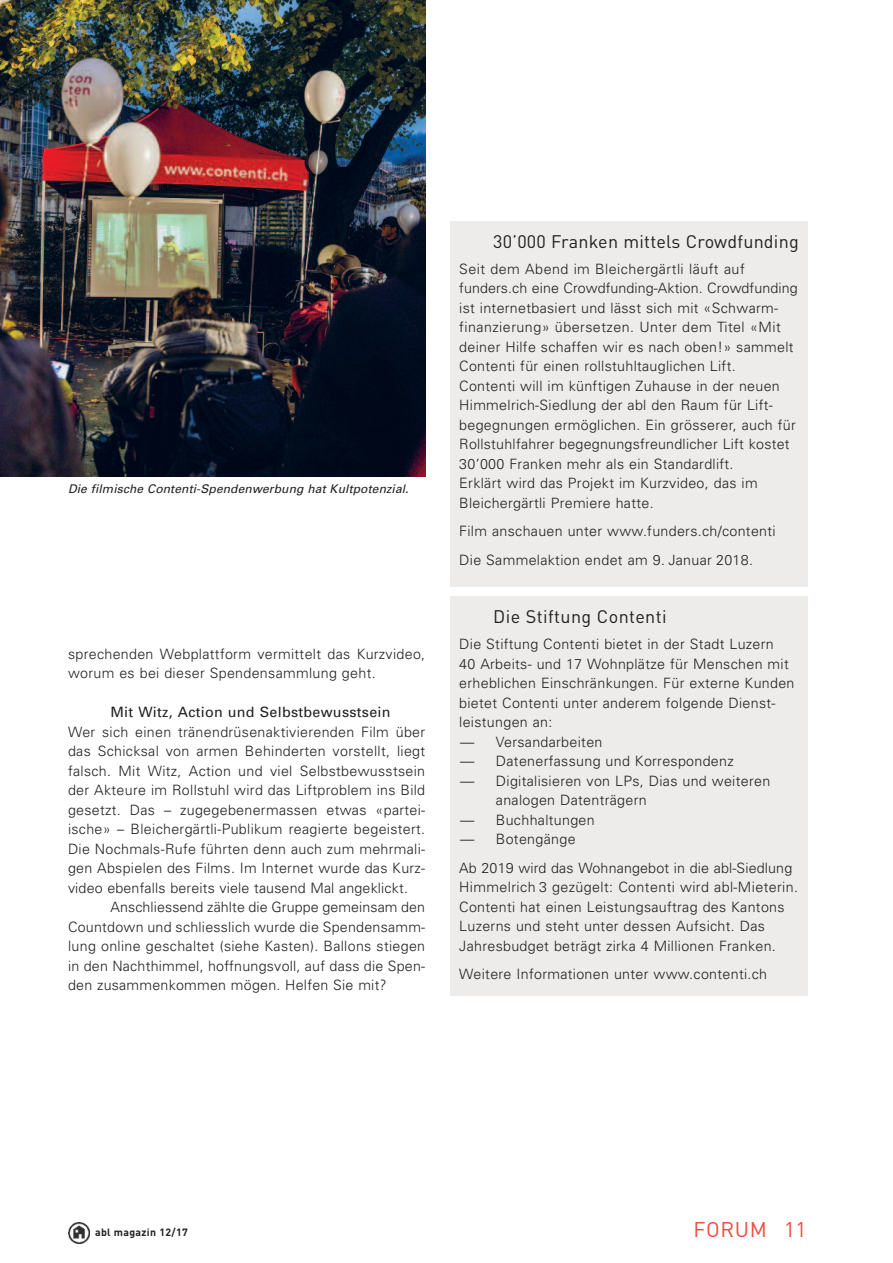
<style>
.page{position:relative;width:893px;height:1263px;background:#fff}
.page>*{position:absolute;margin:0;border:0;box-sizing:border-box;transform-origin:0 0}
.t1{font:21px "DIN";letter-spacing:.03em;color:#ef4b3d}
.t2{font:18px "DIN";letter-spacing:.01em;color:#231f20}
.t3{font:300 14.25px/19.5px "Univers";letter-spacing:.02em;color:#231f20}
.t4{font:14.25px "Univers";letter-spacing:.02em;color:#231f20}
.t5{font:italic 12px "Univers";letter-spacing:.01em;color:#231f20}
.t6{font:700 10.5px "DIN";letter-spacing:.035em;color:#231f20}
</style>
<div class="page">
<img style="left:68px;top:1222px;width:21px;height:21px">
<div style="left:451px;top:221px;width:357px;height:366px;background:#edecea"></div>
<div style="left:451px;top:596px;width:357px;height:400px;background:#edecea"></div>
<img style="left:0;top:0;width:425px;height:476px">
<p class="t5" style="left:68px;top:485px;width:342px">Die filmische Contenti-Spendenwerbung hat Kultpotenzial.</p>
<p class="t3" style="left:68px;top:645px;width:359px">sprechenden Webplattform vermittelt das Kurzvideo, worum es bei dieser Spendensammlung geht.</p>
<p class="t4" style="left:111px;top:707px;width:282px">Mit Witz, Action und Selbstbewusstsein</p>
<p class="t3" style="left:68px;top:723px;width:359px;text-align:justify">Wer sich einen tränendrüsenaktivierenden Film über das Schicksal von armen Behinderten vorstellt, liegt falsch. Mit Witz, Action und viel Selbstbewusstsein der Akteure im Rollstuhl wird das Liftproblem ins Bild gesetzt. Das – zugegebenermassen etwas «partei&shy;ische» – Bleichergärtli-Publikum reagierte begeistert.<br>Die Nochmals-Rufe führten denn auch zum mehrmali&shy;gen Abspielen des Films. Im Internet wurde das Kurz&shy;video ebenfalls bereits viele tausend Mal angeklickt.</p>
<p class="t3" style="left:68px;top:898px;width:359px;text-align:justify;text-indent:43px">Anschliessend zählte die Gruppe gemeinsam den Countdown und schliesslich wurde die Spendensamm&shy;lung online geschaltet (siehe Kasten). Ballons stiegen in den Nachthimmel, hoffnungsvoll, auf dass die Spen&shy;den zusammenkommen mögen. Helfen Sie mit?</p>
<p class="t2" style="left:493px;top:231px;width:307px">30’000 Franken mittels Crowdfunding</p>
<p class="t3" style="left:459px;top:260px;width:340px">Seit dem Abend im Bleichergärtli läuft auf funders.ch eine Crowdfunding-Aktion. Crowdfunding ist internetbasiert und lässt sich mit «Schwarm&shy;finanzierung» übersetzen. Unter dem Titel «Mit deiner Hilfe schaffen wir es nach oben!» sammelt Contenti für einen rollstuhltauglichen Lift.<br>Contenti will im künftigen Zuhause in der neuen Himmelrich-Siedlung der abl den Raum für Lift&shy;begegnungen ermöglichen. Ein grösserer, auch für Rollstuhlfahrer begegnungsfreundlicher Lift kostet 30’000 Franken mehr als ein Standardlift.<br>Erklärt wird das Projekt im Kurzvideo, das im Bleichergärtli Premiere hatte.</p>
<p class="t3" style="left:459px;top:518px;width:318px;line-height:28.5px">Film anschauen unter www.funders.ch/contenti<br>Die Sammelaktion endet am 9. Januar 2018.</p>
<p class="t2" style="left:493px;top:606px;width:175px">Die Stiftung Contenti</p>
<p class="t3" style="left:459px;top:635px;width:337px">Die Stiftung Contenti bietet in der Stadt Luzern<br>40 Arbeits- und 17 Wohnplätze für Menschen mit erheblichen Einschränkungen. Für externe Kunden bietet Contenti unter anderem folgende Dienst&shy;leistungen an:</p>
<p class="t3" style="left:460px;top:733px;width:144px">— Versandarbeiten</p>
<p class="t3" style="left:460px;top:752px;width:275px">— Datenerfassung und Korrespondenz</p>
<p class="t3" style="left:496px;top:772px;width:276px;text-indent:-36px">— Digitalisieren von LPs, Dias und weiteren analogen Datenträgern</p>
<p class="t3" style="left:460px;top:811px;width:136px">— Buchhaltungen</p>
<p class="t3" style="left:459px;top:826px;width:335px;line-height:28.5px">— Botengänge<br>Ab 2019 wird das Wohnangebot in die abl-Siedlung</p>
<p class="t3" style="left:459px;top:878px;width:340px">Himmelrich 3 gezügelt: Contenti wird abl-Mieterin.<br>Contenti hat einen Leistungsauftrag des Kantons Luzerns und steht unter dessen Aufsicht. Das Jahresbudget beträgt zirka 4 Millionen Franken.</p>
<p class="t3" style="left:459px;top:965px;width:309px">Weitere Informationen unter www.contenti.ch</p>
<p class="t6" style="left:95px;top:1226px;width:94px">abl magazin 12/17</p>
<h1 class="t1" style="left:694px;top:1217px;width:114px">FORUM 11</h1>
</div>
